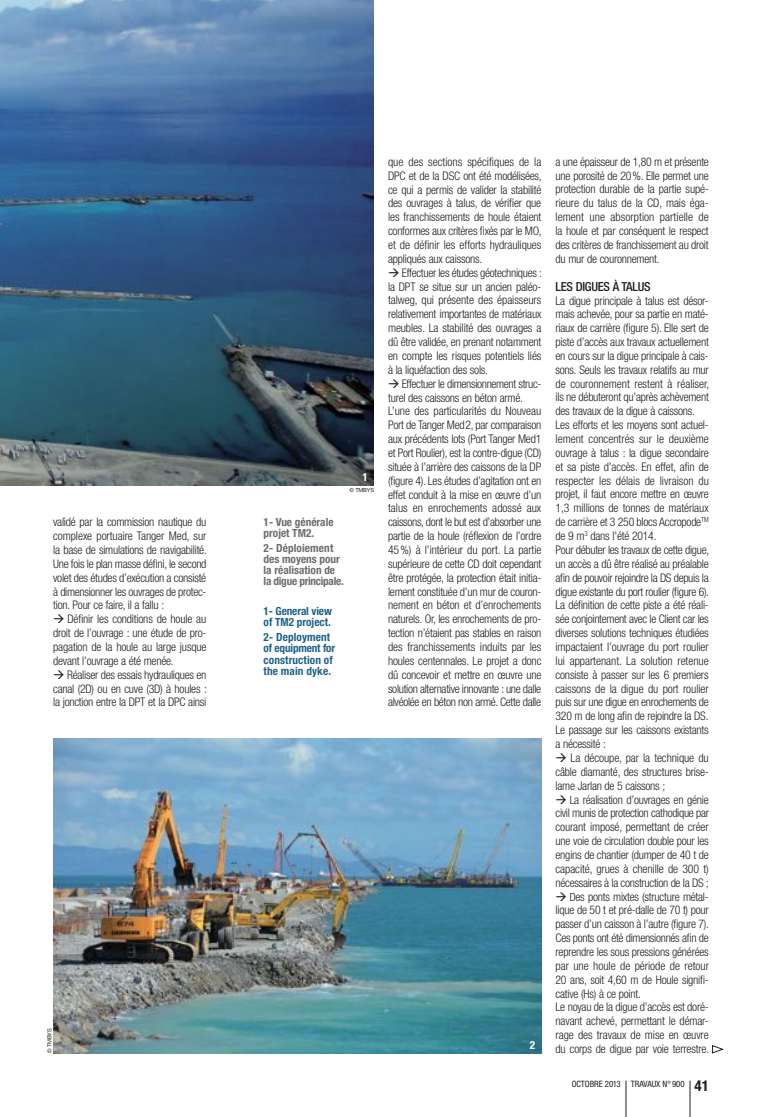
<style>
.page{position:relative;width:762px;height:1117px;background:#fff}
.page>*{position:absolute;margin:0;border:0;box-sizing:border-box;transform-origin:0 0}
.t1{font:500 condensed 12.5px "Helvetica Neue";letter-spacing:-.025em;color:#231f20}
.t2{font:300 condensed 11.88px/13.9px "Helvetica Neue";letter-spacing:-.02em;color:#231f20;text-align:justify}
.t3{font:700 condensed 11.25px/11.2px "Helvetica Neue";color:#6c6d70}
.t4{font:700 condensed 11.25px/11.2px "Helvetica Neue";color:#1e628a}
.t5{font:700 condensed 11.25px "Helvetica Neue";color:#fff}
.t6{font:condensed 8.75px "Helvetica Neue";letter-spacing:-.005em;color:#231f20}
.t7{font:5.62px "Helvetica Neue";letter-spacing:-.02em;color:#231f20}
.s1{font-size:11.25px}
.s2{font-weight:700;font-size:15px}
</style>
<div class="page">
<hr style="left:626px;top:1080px;width:1px;height:36px;background:#231f20">
<hr style="left:690px;top:1080px;width:1px;height:36px;background:#231f20">
<img style="left:0;top:0;width:374px;height:485px">
<img style="left:53px;top:738px;width:488px;height:314px">
<svg style="left:712px;top:1045px;width:11px;height:8px"></svg>
<p class="t2" style="left:53px;top:515px;width:155px">validé par la commission nautique du complexe portuaire Tanger Med, sur la base de simulations de navigabilité.<br>Une fois le plan masse défini, le second volet des études d’exécution a consisté à dimensionner les ouvrages de protec&shy;tion. Pour ce faire, il a fallu :</p>
<p class="t2" style="left:53px;top:612px;width:155px">→ Définir les conditions de houle au droit de l’ouvrage : une étude de pro&shy;pagation de la houle au large jusque devant l’ouvrage a été menée.</p>
<p class="t2" style="left:53px;top:667px;width:155px">→ Réaliser des essais hydrauliques en canal (2D) ou en cuve (3D) à houles : la jonction entre la DPT et la DPC ainsi</p>
<p class="t7" style="left:46px;top:1052px;width:26px;rotate:-90deg">© TMBYS</p>
<p class="t5" style="left:362px;top:470px;width:7px">1</p>
<p class="t7" style="left:349px;top:486px;width:26px">© TMBYS</p>
<p class="t3" style="left:264px;top:515px;width:72px">1- Vue générale projet TM2.</p>
<p class="t3" style="left:264px;top:541px;width:82px">2- Déploiement des moyens pour la réalisation de la digue principale.</p>
<p class="t4" style="left:264px;top:605px;width:70px">1- General view of TM2 project.</p>
<p class="t4" style="left:264px;top:631px;width:73px">2- Deployment of equipment for construction of the main dyke.</p>
<p class="t2" style="left:388px;top:155px;width:155px">que des sections spécifiques de la<br>DPC</p>
<p class="t2" style="left:388px;top:168px;width:155px;text-indent:75px">ont été modélisées, ce qui a permis de valider la stabilité des ouvrages à talus, de vérifier que les franchissements de houle étaient conformes aux critères fixés par le MO, et de définir les efforts hydrauliques appliqués aux caissons.</p>
<p class="t2" style="left:388px;top:265px;width:155px">→ Effectuer les études géotechniques : la DPT</p>
<p class="t2" style="left:409px;top:168px;width:41px">et de la DSC</p>
<p class="t2" style="left:388px;top:279px;width:155px;text-indent:31px">se situe sur un ancien paléo&shy;talweg, qui présente des épaisseurs relativement importantes de matériaux meubles. La stabilité des ouvrages a dû être validée, en prenant notamment en compte les risques potentiels liés à la liquéfaction des sols.</p>
<p class="t2" style="left:388px;top:376px;width:155px;text-align:left">→ Effectuer le dimensionnement struc&shy;turel des caissons en béton armé.<br>L’une des particularités du Nouveau Port de Tanger Med2, par comparaison aux précédents lots (Port Tanger Med1 et Port Roulier), est la contre-digue (CD) située à l’arrière des caissons de la DP (figure 4). Les études d’agitation ont en effet conduit à la mise en œuvre d’un talus en enrochements adossé aux caissons, dont le but est d’absorber une partie de la houle (réflexion de l’ordre 45%) à l’intérieur du port. La partie supérieure de cette CD doit cependant être protégée, la protection était initia&shy;lement constituée d’un mur de couron&shy;nement en béton et d’enrochements naturels. Or, les enrochements de pro&shy;tection n’étaient pas stables en raison des franchissements induits par les houles centennales. Le projet a donc dû concevoir et mettre en œuvre une solution alternative innovante : une dalle alvéolée en béton non armé. Cette dalle</p>
<p class="t5" style="left:530px;top:1037px;width:7px">2</p>
<p class="t2" style="left:555px;top:154px;width:155px">a une épaisseur de 1,80 m et présente une porosité de 20%. Elle permet une protection durable de la partie supé&shy;rieure du talus de la CD , mais éga&shy;lement une absorption partielle de la houle et par conséquent le respect des critères de franchissement au droit du mur de couronnement.</p>
<p class="t1" style="left:555px;top:279px;width:97px">LES DIGUES À TALUS</p>
<p class="t2" style="left:555px;top:293px;width:155px;text-align:left">La digue principale à talus est désor&shy;mais achevée, pour sa partie en maté&shy;riaux de carrière (figure 5). Elle sert de piste d’accès aux travaux actuellement en cours sur la digue principale à cais&shy;sons. Seuls les travaux relatifs au mur de couronnement restent à réaliser, ils ne débuteront qu’après achèvement des travaux de la digue à caissons.<br>Les efforts et les moyens sont actuel&shy;lement concentrés sur le deuxième ouvrage à talus : la digue secondaire et sa piste d’accès. En effet, afin de respecter les délais de livraison du projet, il faut encore mettre en œuvre 1,3 millions de tonnes de matériaux de carrière et 3 250 blocs Accropode<sup>TM </sup>de 9 m<sup>3</sup> dans l'été 2014.<br>Pour débuter les travaux de cette digue, un accès a dû être réalisé au préalable afin de pouvoir rejoindre la DS depuis la digue existante du port roulier (figure 6).<br>La définition de cette piste a été réali&shy;sée conjointement avec le Client car les diverses solutions techniques étudiées impactaient l’ouvrage du port roulier lui appartenant. La solution retenue consiste à passer sur les 6 premiers caissons de la digue du port roulier puis sur une digue en enrochements de 320 m de long afin de rejoindre la DS.<br>Le passage sur les caissons existants a nécessité :</p>
<p class="t2" style="left:555px;top:750px;width:155px">→ La découpe, par la technique du câble diamanté, des structures brise&shy;lame Jarlan de 5 caissons ;</p>
<p class="t2" style="left:555px;top:792px;width:155px">→ <span class="s1">L</span>a réalisation d’ouvrages en génie civil munis de protection cathodique par courant imposé, permettant de créer une voie de circulation double pour les engins de chantier (dumper de 40 t de capacité, grues à chenille de 300 t) nécessaires à la construction de la DS ;</p>
<p class="t2" style="left:555px;top:889px;width:155px;text-align:left">→ <span class="s1">D</span>es ponts mixtes (structure métal&shy;lique de 50 t et pré-dalle de 70 t) pour passer d’un caisson à l’autre (figure 7).<br>Ces ponts ont été dimensionnés afin de reprendre les sous pressions générées par une houle de période de retour 20 ans, soit 4,60 m de Houle signifi&shy;cative (Hs) à ce point.<br>Le noyau de la digue d’accès est doré&shy;navant achevé, permettant le démar&shy;rage des travaux de mise en œuvre du corps de digue par voie terrestre.</p>
<p class="t6" style="left:572px;top:1078px;width:139px">OCTOBRE 2013 TRAVAUX N° 900 <span class="s2">41</span></p>
</div>
